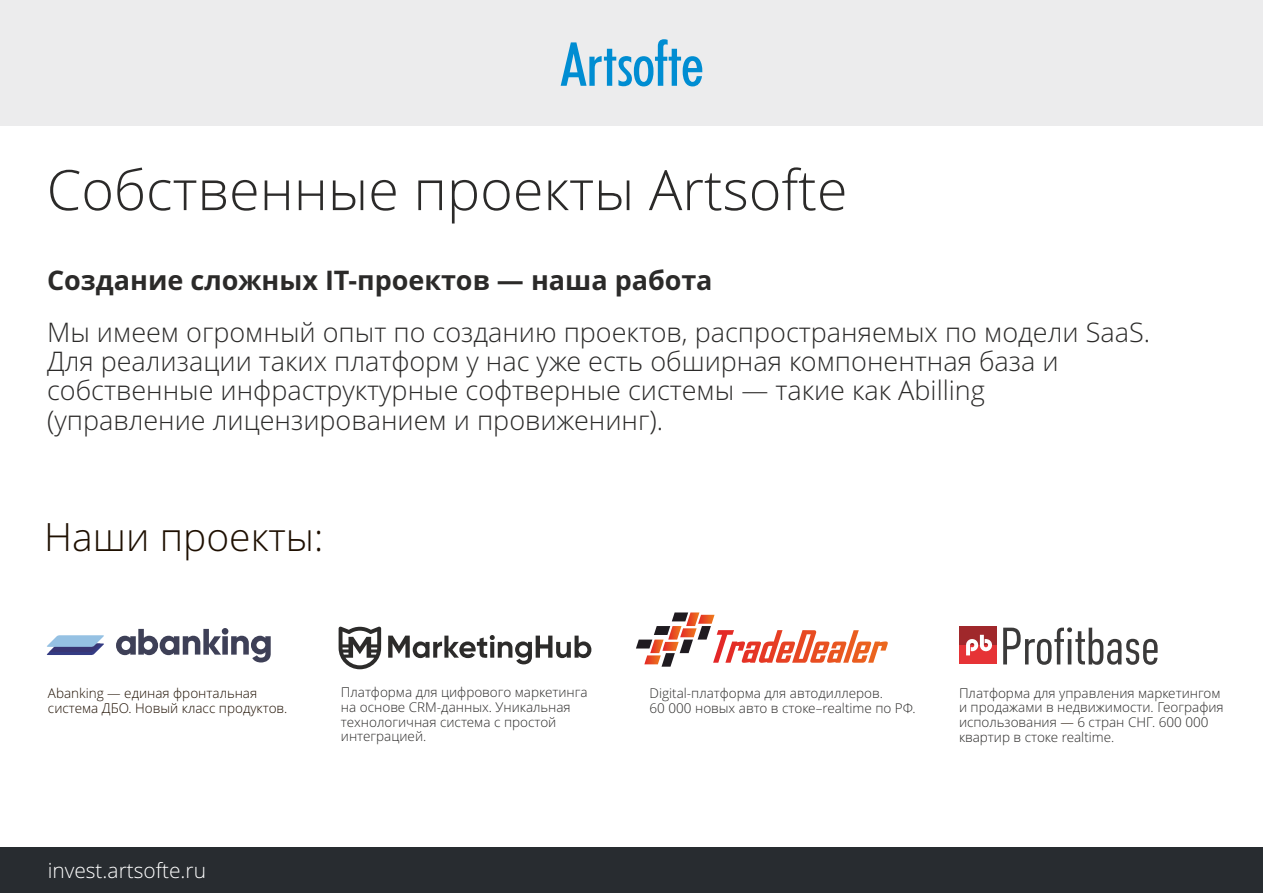
<style>
.page{position:relative;width:1263px;height:893px;background:#fff}
.page>*{position:absolute;margin:0;border:0;box-sizing:border-box;transform-origin:0 0}
.t1{font:300 55.8px "Open Sans";color:#2b2a29}
.t2{font:300 39px "Open Sans";color:#1e0f00}
.t3{font:300 27px/29.4px "Open Sans";color:#2b2a29}
.t4{font:700 27px "Open Sans";color:#2b2a29}
.t5{font:300 21px "Open Sans";color:#fff}
.t6{font:300 13.5px/14.7px "Open Sans";color:#2b2a29}
.t7{font:300 13.5px/14.7px "Open Sans";color:#1e0f00}
.s1{color:#1e0f00}
</style>
<div class="page">
<div style="left:0;top:848px;width:1263px;height:45px;background:#282c30"></div>
<div style="left:0;top:0;width:1263px;height:126px;background:#ececed"></div>
<svg style="left:561px;top:39px;width:141px;height:47px"></svg>
<svg style="left:636px;top:612px;width:252px;height:55px"></svg>
<svg style="left:388px;top:635px;width:203px;height:29px"></svg>
<svg style="left:339px;top:626px;width:42px;height:43px"></svg>
<svg style="left:1003px;top:627px;width:154px;height:38px"></svg>
<div style="left:959px;top:626px;width:38px;height:38px;background:#e63336"></div>
<div style="left:959px;top:626px;width:38px;height:19px;background:#a0282b"></div>
<svg style="left:966px;top:635px;width:26px;height:20px"></svg>
<svg style="left:116px;top:628px;width:155px;height:34px"></svg>
<svg style="left:47px;top:635px;width:57px;height:20px"></svg>
<h1 class="t1" style="left:47px;top:167px;width:802px">Собственные проекты Artsofte</h1>
<h3 class="t4" style="left:47px;top:269px;width:667px">Создание сложных IT-проектов — наша работа</h3>
<p class="t3" style="left:47px;top:320px;width:1105px">Мы имеем огромный опыт по созданию проектов, распространяемых по модели SaaS.<br>Для реализации таких платформ у нас уже есть обширная компонентная база и собственные инфраструктурные софтверные системы — такие как Abilling (управление лицензированием и провиженинг).</p>
<h2 class="t2" style="left:44px;top:521px;width:281px">Наши проекты:</h2>
<p class="t6" style="left:341px;top:686px;width:248px">Платформа для цифрового маркетинга на основе CRM-данных. Уникальная технологичная система с простой интеграцией.</p>
<p class="t7" style="left:48px;top:687px;width:241px">Abanking — единая фронтальная система ДБО. Новый класс продуктов.</p>
<p class="t6" style="left:649px;top:687px;width:268px">Digital-платформа для автодиллеров.<br>60 000 новых авто в стоке–realtime по РФ.</p>
<p class="t6" style="left:959px;top:687px;width:266px">Платформа для управления маркетингом и продажами в недвижимости. География использования <span class="s1">—</span> 6 стран СНГ. 600 000 квартир в стоке realtime.</p>
<h3 class="t5" style="left:48px;top:861px;width:160px">invest.artsofte.ru</h3>
</div>
